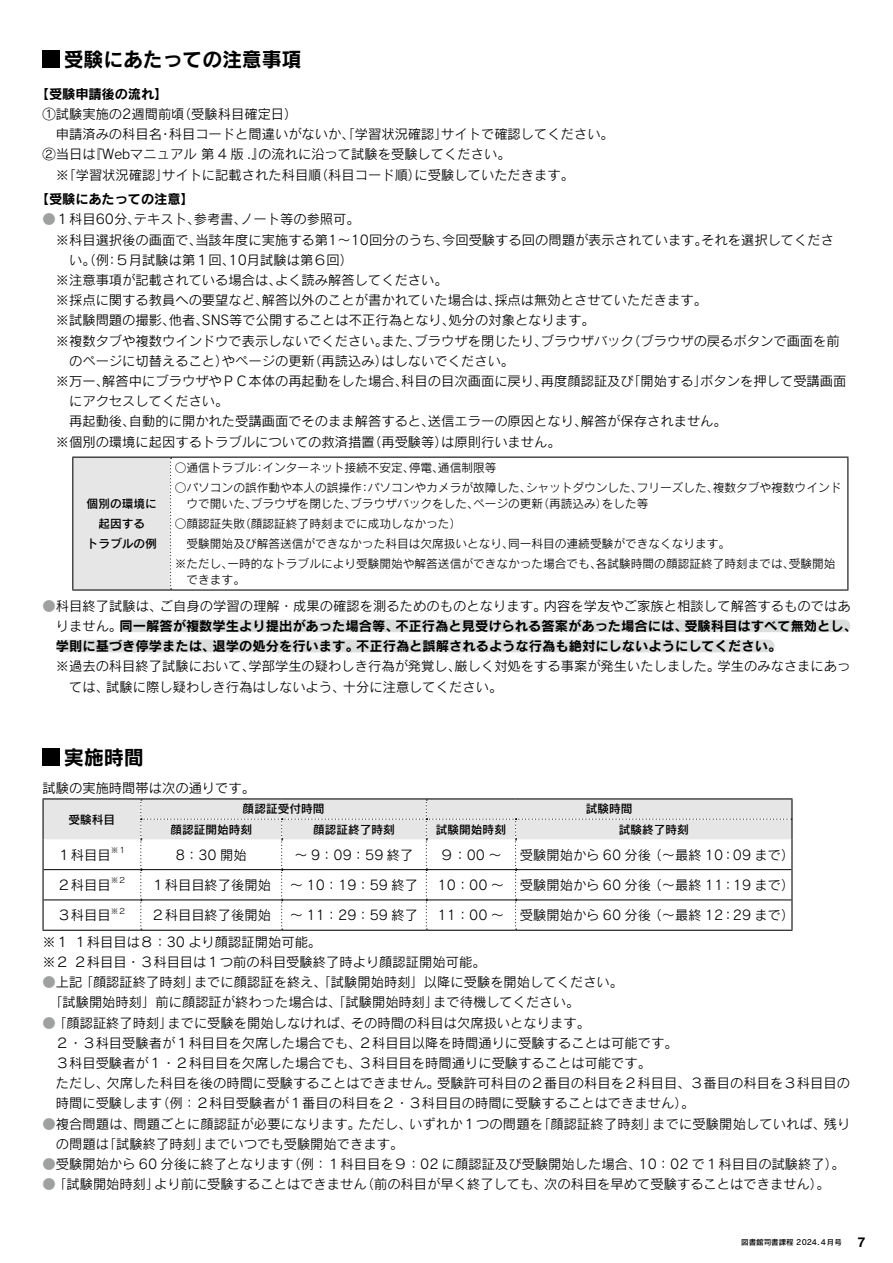
<style>
.page{position:relative;width:893px;height:1263px;background:#fff}
.page>*{position:absolute;margin:0;border:0;box-sizing:border-box;transform-origin:0 0}
.t1{font:20.25px "Rodin Pro N B";letter-spacing:-.01em;color:#000}
.t2{font:13.35px/20.2px "Rodin Pro N M";color:#000}
.t3{font:13.35px/20.2px "Rodin Pro B";color:#000}
.t4{font:11.7px/15.9px "Rodin Pro N M";color:#000}
.t5{font:11.7px/20.2px "Rodin Pro N DB";color:#000;text-align:center}
.t6{font:7.8px "Rodin Pro N M";color:#000}
.t7{font:7.5px "Rodin Pro DB";color:#000}
.s1{color:#9fa0a0}
.s2{font-family:"Rodin Pro N M"}
.s3{font-family:"Helvetica";font-weight:700;font-size:13.5px}
</style>
<div class="page">
<div style="left:126px;top:619px;width:718px;height:13px;background:#dcdddd"></div>
<div style="left:62px;top:640px;width:706px;height:12px;background:#dcdddd"></div>
<div style="left:43px;top:50px;width:17px;height:17px;background:#000"></div>
<div style="left:73px;top:457px;width:98px;height:133px;background:#e6e6e6"></div>
<hr style="left:72px;top:457px;width:99px;height:1px;background:#000">
<hr style="left:72px;top:458px;width:1px;height:131px;background:#000">
<hr style="left:171px;top:457px;width:677px;height:1px;background:#000">
<hr style="left:847px;top:458px;width:1px;height:131px;background:#000">
<hr style="left:72px;top:589px;width:99px;height:1px;background:#000">
<hr style="left:171px;top:589px;width:677px;height:1px;background:#000">
<svg style="left:170px;top:458px;width:2px;height:131px"></svg>
<div style="left:43px;top:748px;width:17px;height:17px;background:#000"></div>
<hr style="left:43px;top:798px;width:98px;height:1px;background:#000">
<hr style="left:141px;top:798px;width:141px;height:1px;background:#000">
<hr style="left:282px;top:798px;width:144px;height:1px;background:#000">
<hr style="left:426px;top:798px;width:90px;height:1px;background:#000">
<hr style="left:516px;top:798px;width:276px;height:1px;background:#000">
<hr style="left:43px;top:930px;width:98px;height:1px;background:#000">
<hr style="left:141px;top:930px;width:141px;height:1px;background:#000">
<hr style="left:282px;top:930px;width:144px;height:1px;background:#000">
<hr style="left:426px;top:930px;width:90px;height:1px;background:#000">
<hr style="left:516px;top:930px;width:276px;height:1px;background:#000">
<svg style="left:43px;top:799px;width:749px;height:131px"></svg>
<h1 class="t1" style="left:64px;top:45px;width:239px">受験にあたっての注意事項</h1>
<p class="t3" style="left:36px;top:83px;width:133px">【受験申請後の流れ】</p>
<p class="t2" style="left:43px;top:103px;width:573px">①試験実施の2週間前頃（受験科目確定日）<br>　申請済みの科目名・科目コードと間違いがないか、「学習状況確認」サイトで確認してください。②当日は『Webマニュアル 第 4 版 .』の流れに沿って試験を受験してください。<br>　※「学習状況確認」サイトに記載された科目順（科目コード順）に受験していただきます。</p>
<p class="t3" style="left:36px;top:188px;width:159px">【受験にあたっての注意】</p>
<p class="t2" style="left:43px;top:209px;width:319px"><span class="s1">●</span>１科目60分、テキスト、参考書、ノート等の参照可。</p>
<p class="t2" style="left:43px;top:229px;width:793px">　※科目選択後の画面で、当該年度に実施する第1～ 10回分のうち、今回受験する回の問題が表示されています。それを選択してくださ</p>
<p class="t2" style="left:69px;top:249px;width:286px">い。（例：５月試験は第１回、10月試験は第６回）</p>
<p class="t2" style="left:43px;top:269px;width:407px">　※注意事項が記載されている場合は、よく読み解答してください。</p>
<p class="t2" style="left:43px;top:289px;width:666px">　※採点に関する教員への要望など、解答以外のことが書かれていた場合は、採点は無効とさせていただきます。</p>
<p class="t2" style="left:43px;top:310px;width:554px">　※試験問題の撮影、他者、SNS等で公開することは不正行為となり、処分の対象となります。</p>
<p class="t2" style="left:43px;top:330px;width:799px">　※複数タブや複数ウインドウで表示しないでください。また、ブラウザを閉じたり、ブラウザバック（ブラウザの戻るボタンで画面を前</p>
<p class="t2" style="left:69px;top:350px;width:447px">のページに切替えること）やページの更新（再読込み）はしないでください。</p>
<p class="t2" style="left:43px;top:370px;width:805px">　※万一、解答中にブラウザやＰＣ本体の再起動をした場合、科目の目次画面に戻り、再度顔認証及び「開始する」ボタンを押して受講画面</p>
<p class="t2" style="left:69px;top:390px;width:161px">にアクセスしてください。</p>
<p class="t2" style="left:43px;top:411px;width:686px">　　再起動後、自動的に開かれた受講画面でそのまま解答すると、送信エラーの原因となり、解答が保存されません。</p>
<p class="t2" style="left:43px;top:431px;width:520px">　※個別の環境に起因するトラブルについての救済措置（再受験等）は原則⾏いません。</p>
<p class="t4" style="left:175px;top:459px;width:323px">○通信トラブル：インターネット接続不安定、停電、通信制限等</p>
<p class="t4" style="left:187px;top:479px;width:656px;text-indent:-12px">○パソコンの誤作動や本人の誤操作：パソコンやカメラが故障した、シャットダウンした、フリーズした、複数タブや複数ウインドウで開いた、ブラウザを閉じた、ブラウザバックをした、ページの更新（再読込み）をした等</p>
<p class="t4" style="left:175px;top:515px;width:288px">○顔認証失敗（顔認証終了時刻までに成功しなかった）</p>
<p class="t4" style="left:187px;top:535px;width:545px">受験開始及び解答送信ができなかった科目は欠席扱いとなり、同一科目の連続受験ができなくなります。</p>
<p class="t4" style="left:175px;top:556px;width:662px">※ただし、一時的なトラブルにより受験開始や解答送信ができなかった場合でも、各試験時間の顔認証終了時刻までは、受験開始</p>
<p class="t4" style="left:187px;top:572px;width:60px">できます。</p>
<p class="t2" style="left:43px;top:595px;width:810px"><span class="s1">●</span>科目終了試験は、ご自身の学習の理解・成果の確認を測るためのものとなります。内容を学友やご家族と相談して解答するものではあ</p>
<p class="t3" style="left:56px;top:615px;width:803px"><span class="s2">りません。</span>同一解答が複数学生より提出があった場合等、不正行為と見受けられる答案があった場合には、受験科目はすべて無効とし、学則に基づき停学または、退学の処分を行います。不正行為と誤解されるような行為も絶対にしないようにしてください。</p>
<p class="t2" style="left:69px;top:656px;width:783px;text-indent:-27px">　※過去の科目終了試験において、学部学生の疑わしき行為が発覚し、厳しく対処をする事案が発生いたしました。学生のみなさまにあっては、試験に際し疑わしき行為はしないよう、十分に注意してください。</p>
<p class="t5" style="left:87px;top:493px;width:72px">個別の環境に起因する<br>トラブルの例</p>
<h1 class="t1" style="left:64px;top:743px;width:82px">実施時間</h1>
<p class="t2" style="left:43px;top:777px;width:214px">試験の実施時間帯は次の通りです。</p>
<p class="t5" style="left:69px;top:808px;width:48px">受験科目</p>
<p class="t5" style="left:243px;top:798px;width:83px">顔認証受付時間</p>
<p class="t5" style="left:586px;top:798px;width:48px">試験時間</p>
<p class="t5" style="left:170px;top:819px;width:83px">顔認証開始時刻</p>
<p class="t5" style="left:313px;top:819px;width:83px">顔認証終了時刻</p>
<p class="t5" style="left:436px;top:819px;width:72px">試験開始時刻</p>
<p class="t5" style="left:619px;top:819px;width:72px">試験終了時刻</p>
<p class="t2" style="left:58px;top:844px;width:55px">１科目目</p>
<p class="t6" style="left:111px;top:845px;width:17px">※１</p>
<p class="t2" style="left:176px;top:844px;width:72px">8：30 開始</p>
<p class="t2" style="left:295px;top:844px;width:120px">～ 9：09：59 終了</p>
<p class="t2" style="left:440px;top:844px;width:60px">９：00 ～</p>
<p class="t2" style="left:520px;top:844px;width:276px">受験開始から 60 分後（～最終 10：09 まで）</p>
<p class="t2" style="left:58px;top:874px;width:55px">２科目目</p>
<p class="t6" style="left:111px;top:875px;width:17px">※２</p>
<p class="t2" style="left:151px;top:874px;width:121px">１科目目終了後開始</p>
<p class="t2" style="left:290px;top:874px;width:130px">～ 10：19：59 終了</p>
<p class="t2" style="left:438px;top:874px;width:65px">10：00 ～</p>
<p class="t2" style="left:520px;top:874px;width:276px">受験開始から 60 分後（～最終 11：19 まで）</p>
<p class="t2" style="left:58px;top:904px;width:55px">３科目目</p>
<p class="t6" style="left:111px;top:906px;width:17px">※２</p>
<p class="t2" style="left:151px;top:904px;width:121px">２科目目終了後開始</p>
<p class="t2" style="left:290px;top:904px;width:130px">～ 11：29：59 終了</p>
<p class="t2" style="left:438px;top:904px;width:65px">11：00 ～</p>
<p class="t2" style="left:520px;top:904px;width:276px">受験開始から 60 分後（～最終 12：29 まで）</p>
<p class="t2" style="left:43px;top:931px;width:445px">※１ １科目目は８：30 より顔認証開始可能。<br>※２ ２科目目・３科目目は１つ前の科目受験終了時より顔認証開始可能。</p>
<p class="t2" style="left:43px;top:971px;width:582px"><span class="s1">●</span>上記「顔認証終了時刻」までに顔認証を終え、「試験開始時刻」以降に受験を開始してください。　「試験開始時刻」前に顔認証が終わった場合は、「試験開始時刻」まで待機してください。</p>
<p class="t2" style="left:43px;top:1012px;width:637px"><span class="s1">●</span>「顔認証終了時刻」までに受験を開始しなければ、その時間の科目は欠席扱いとなります。<br>　２・３科目受験者が１科目目を欠席した場合でも、２科目目以降を時間通りに受験することは可能です。　３科目受験者が１・２科目目を欠席した場合でも、３科目目を時間通りに受験することは可能です。</p>
<p class="t2" style="left:56px;top:1072px;width:796px">ただし、欠席した科目を後の時間に受験することはできません。受験許可科目の２番目の科目を２科目目、３番目の科目を３科目目の時間に受験します（例：２科目受験者が１番目の科目を２・３科目目の時間に受験することはできません）。</p>
<p class="t2" style="left:56px;top:1113px;width:796px;text-indent:-13px"><span class="s1">●</span>複合問題は、問題ごとに顔認証が必要になります。ただし、いずれか１つの問題を「顔認証終了時刻」までに受験開始していれば、残りの問題は「試験終了時刻」までいつでも受験開始できます。</p>
<p class="t2" style="left:43px;top:1153px;width:804px"><span class="s1">●</span>受験開始から 60 分後に終了となります（例：１科目目を９：02 に顔認証及び受験開始した場合、10：02 で１科目目の試験終了）。</p>
<p class="t2" style="left:43px;top:1173px;width:789px"><span class="s1">●</span>「試験開始時刻」より前に受験することはできません（前の科目が早く終了しても、次の科目を早めて受験することはできません）。</p>
<p class="t7" style="left:741px;top:1237px;width:126px">図書館司書課程 2024. 4月号 <span class="s3">7</span></p>
</div>
